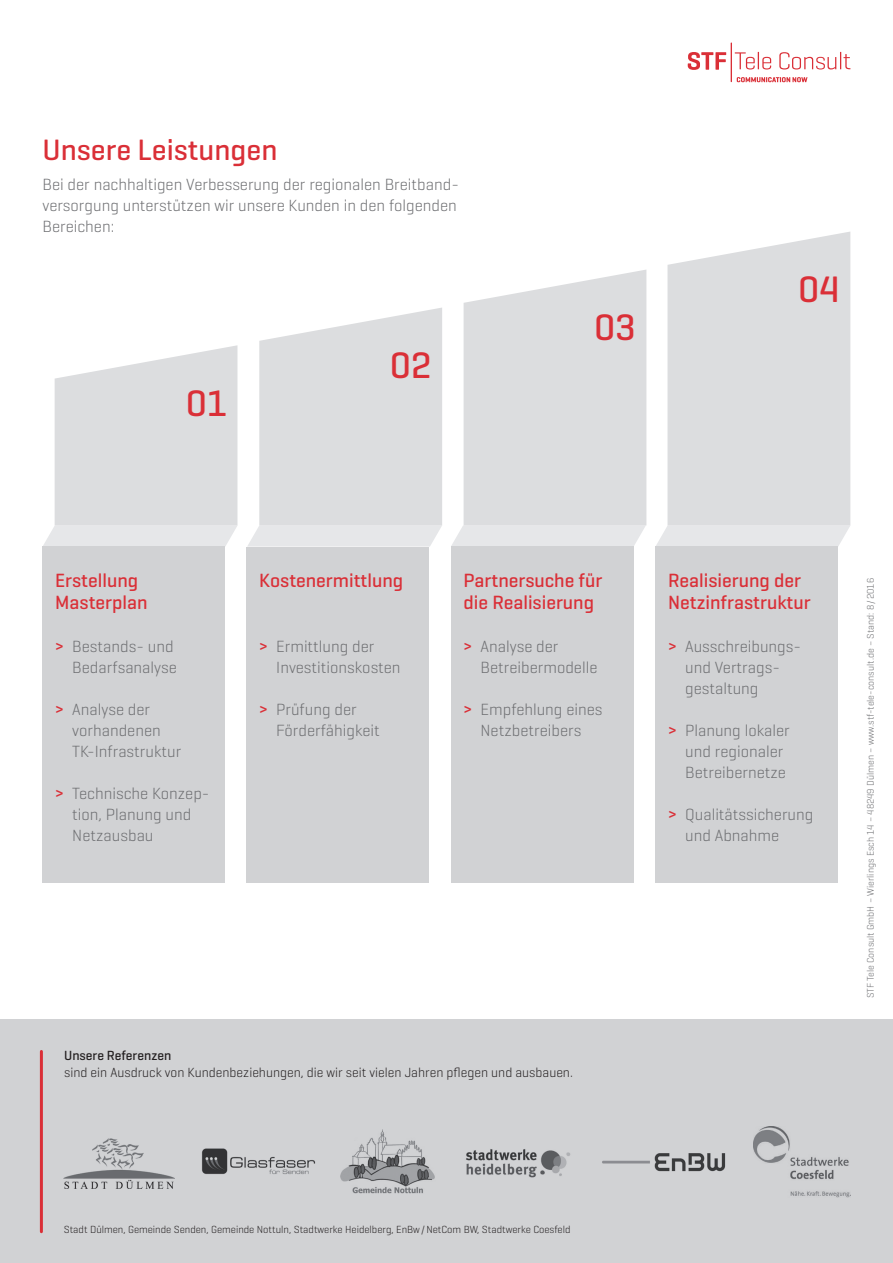
<style>
.page{position:relative;width:893px;height:1263px;background:#fff}
.page>*{position:absolute;margin:0;border:0;box-sizing:border-box;transform-origin:0 0}
.Subhead{font:500 37.5px "Geogrotesque";color:#da2f37}
.Tabelle_Subead_13pt{font:500 30px "Geogrotesque";color:#da2f37}
.Tabelle_Subead_13pt-2{font:500 19.5px/22.5px "Geogrotesque";color:#da2f37}
.Copy{font:300 16.5px/21px "Geogrotesque";color:#6c6d70}
.Copy-2{font:300 13.5px "Geogrotesque";color:#231f20}
.Subhead_rot{font:500 13.5px "Geogrotesque";color:#231f20}
.Logo_Typo{font:300 10.5px "Geogrotesque";color:#231f20}
.t1{font:300 9.75px "Geogrotesque";color:#6c6d70}
.s1{font-weight:500;color:#da2f37}
</style>
<div class="page">
<div style="left:0;top:1020px;width:893px;height:243px;background:#d1d2d4"></div>
<svg style="left:688px;top:52px;width:38px;height:18px"></svg>
<hr style="left:731px;top:43px;width:1px;height:39px;background:#da2f37">
<svg style="left:737px;top:77px;width:70px;height:5px"></svg>
<svg style="left:735px;top:52px;width:36px;height:17px"></svg>
<svg style="left:779px;top:52px;width:71px;height:17px"></svg>
<hr style="left:40px;top:1051px;width:3px;height:181px;background:#da2f37">
<svg style="left:247px;top:308px;width:195px;height:239px;background:#e1e2e3"></svg>
<div style="left:247px;top:547px;width:182px;height:336px;background:#d1d2d4"></div>
<svg style="left:451px;top:525px;width:195px;height:22px;background:#e6e7e9"></svg>
<div style="left:464px;top:270px;width:182px;height:255px;background:#dcdddf"></div>
<div style="left:451px;top:547px;width:183px;height:336px;background:#d1d2d4"></div>
<svg style="left:655px;top:525px;width:195px;height:22px;background:#e6e7e9"></svg>
<div style="left:667px;top:232px;width:183px;height:293px;background:#dcdddf"></div>
<div style="left:655px;top:547px;width:183px;height:336px;background:#d1d2d4"></div>
<svg style="left:43px;top:345px;width:195px;height:202px;background:#e1e2e4"></svg>
<div style="left:43px;top:547px;width:182px;height:336px;background:#d1d2d4"></div>
<img style="left:341px;top:1129px;width:94px;height:65px">
<img style="left:202px;top:1148px;width:114px;height:26px">
<img style="left:466px;top:1149px;width:104px;height:29px">
<img style="left:64px;top:1138px;width:111px;height:50px">
<img style="left:754px;top:1126px;width:96px;height:72px">
<img style="left:602px;top:1153px;width:124px;height:19px">
<p class="Tabelle_Subead_13pt" style="left:43px;top:131px;width:236px">Unsere Leistungen</p>
<p class="Copy" style="left:43px;top:173px;width:418px">Bei der nachhaltigen Verbesserung der regionalen Breitband&shy;versorgung unterstützen wir unsere Kunden in den folgenden<br>Bereichen:</p>
<p class="Subhead" style="left:186px;top:380px;width:43px">01</p>
<p class="Subhead" style="left:390px;top:342px;width:43px">02</p>
<p class="Subhead" style="left:595px;top:304px;width:43px">03</p>
<p class="Subhead" style="left:799px;top:266px;width:43px">04</p>
<p class="Tabelle_Subead_13pt-2" style="left:55px;top:568px;width:94px">Erstellung<br>Masterplan</p>
<p class="Copy" style="left:55px;top:635px;width:123px;text-align:right"><span class="s1">&gt;</span> Bestands- und<br>Bedarfsanalyse</p>
<p class="Copy" style="left:72px;top:698px;width:110px;text-indent:-17px"><span class="s1">&gt;</span> Analyse der vorhandenen<br>TK- Infrastruktur</p>
<p class="Copy" style="left:72px;top:782px;width:139px;text-indent:-17px"><span class="s1">&gt;</span> Technische Konzep&shy;tion, Planung und<br>Netzausbau</p>
<p class="Tabelle_Subead_13pt-2" style="left:259px;top:568px;width:145px">Kostenermittlung</p>
<p class="Copy" style="left:276px;top:635px;width:126px;text-indent:-17px"><span class="s1">&gt;</span> Ermittlung der<br>Investitionskosten</p>
<p class="Copy" style="left:276px;top:698px;width:105px;text-indent:-17px"><span class="s1">&gt;</span> Prüfung der<br>Förderfähigkeit</p>
<p class="Tabelle_Subead_13pt-2" style="left:464px;top:568px;width:140px">Partnersuche für die Realisierung</p>
<p class="Copy" style="left:481px;top:635px;width:118px;text-indent:-17px"><span class="s1">&gt;</span> Analyse der<br>Betreibermodelle</p>
<p class="Copy" style="left:464px;top:698px;width:140px;text-align:center"><span class="s1">&gt;</span> Empfehlung eines<br>Netzbetreibers</p>
<p class="Subhead_rot" style="left:64px;top:1047px;width:109px">Unsere Referenzen</p>
<p class="Copy-2" style="left:64px;top:1063px;width:510px">sind ein Ausdruck von Kundenbeziehungen, die wir seit vielen Jahren pflegen und ausbauen.</p>
<p class="Logo_Typo" style="left:64px;top:1223px;width:508px">Stadt Dülmen, Gemeinde Senden, Gemeinde Nottuln, Stadtwerke Heidelberg, EnBw/NetCom BW, Stadtwerke Coesfeld</p>
<p class="Tabelle_Subead_13pt-2" style="left:668px;top:568px;width:144px">Realisierung der<br>Netzinfrastruktur</p>
<p class="Copy" style="left:685px;top:635px;width:115px;text-indent:-17px"><span class="s1">&gt;</span> Ausschreibungs&shy;und Vertrags&shy;gestaltung</p>
<p class="Copy" style="left:685px;top:719px;width:106px;text-indent:-17px"><span class="s1">&gt;</span> Planung lokaler und regionaler<br>Betreibernetze</p>
<p class="Copy" style="left:685px;top:803px;width:130px;text-indent:-17px"><span class="s1">&gt;</span> Qualitätssicherung und Abnahme</p>
<p class="t1" style="left:864px;top:998px;width:422px;rotate:-90deg">STF Tele Consult GmbH – Wierlings Esch 14 – 48249 Dülmen – www.stf-tele-consult.de – Stand: 8/2016</p>
</div>
